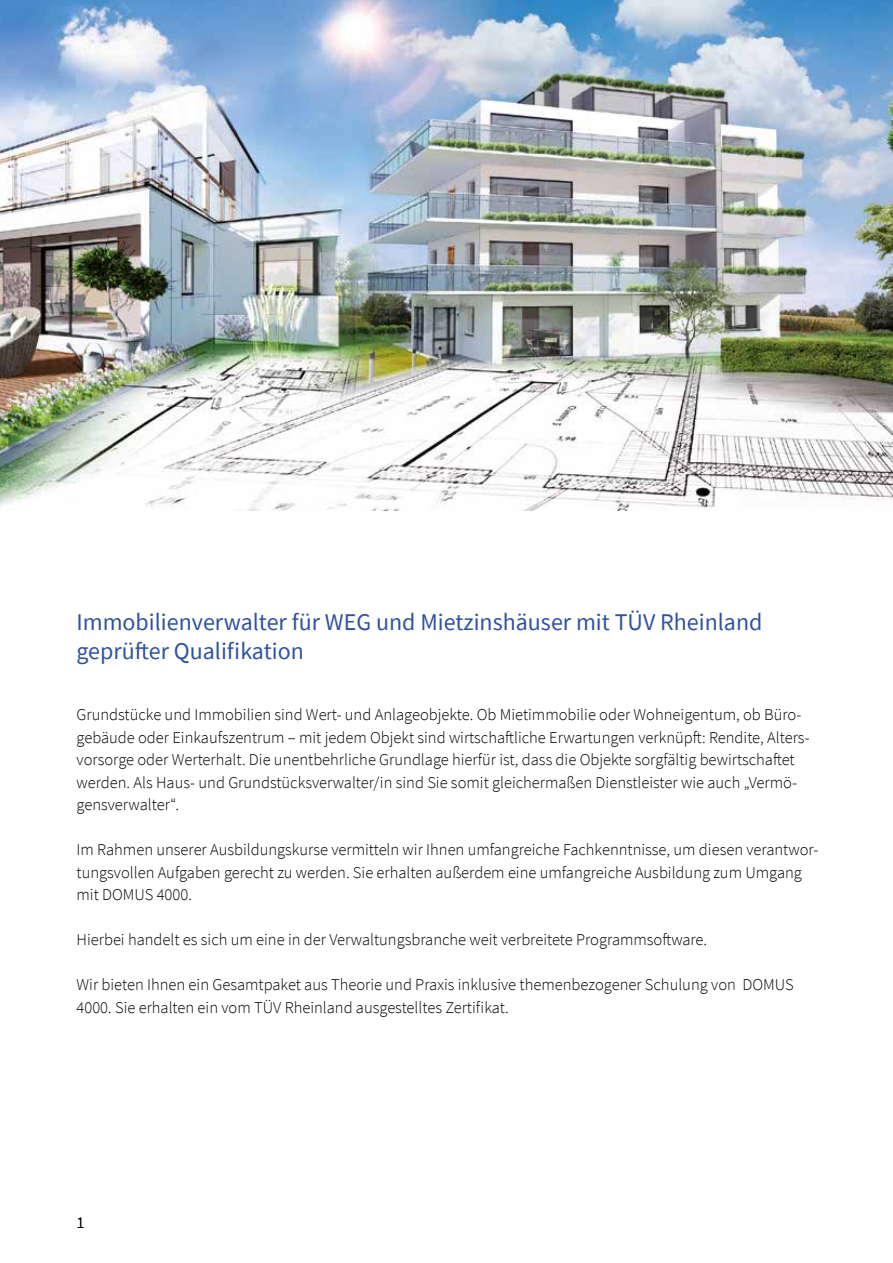
<style>
.page{position:relative;width:893px;height:1263px;background:#fff}
.page>*{position:absolute;margin:0;border:0;box-sizing:border-box;transform-origin:0 0}
.t1{font:24px/28.8px "Source Sans Pro";color:#2f52a0}
.t2{font:300 16.5px/22.5px "Source Sans Pro";color:#000}
.t3{font:16.5px "Source Sans Pro";color:#000}
</style>
<div class="page">
<img style="left:0;top:0;width:893px;height:510px">
<h1 class="t1" style="left:77px;top:607px;width:687px">Immobilienverwalter für WEG und Mietzinshäuser mit TÜV Rheinland geprüfter Qualifikation</h1>
<p class="t2" style="left:77px;top:703px;width:735px">Grundstücke und Immobilien sind Wert- und Anlageobjekte. Ob Mietimmobilie oder Wohneigentum, ob Büro&shy;gebäude oder Einkaufszentrum – mit jedem Objekt sind wirtschaftliche Erwartungen verknüpft: Rendite, Alters&shy;vorsorge oder Werterhalt. Die unentbehrliche Grundlage hierfür ist, dass die Objekte sorgfältig bewirtschaftet werden. Als Haus- und Grundstücksverwalter/in sind Sie somit gleichermaßen Dienstleister wie auch „Vermö&shy;gensverwalter“.</p>
<p class="t2" style="left:77px;top:838px;width:743px">Im Rahmen unserer Ausbildungskurse vermitteln wir Ihnen umfangreiche Fachkenntnisse, um diesen verantwor&shy;tungsvollen Aufgaben gerecht zu werden. Sie erhalten außerdem eine umfangreiche Ausbildung zum Umgang mit DOMUS 4000.</p>
<p class="t2" style="left:77px;top:928px;width:632px">Hierbei handelt es sich um eine in der Verwaltungsbranche weit verbreitete Programmsoftware.</p>
<p class="t2" style="left:77px;top:973px;width:719px">Wir bieten Ihnen ein Gesamtpaket aus Theorie und Praxis inklusive themenbezogener Schulung von DOMUS<br>4000. Sie erhalten ein vom TÜV Rheinland ausgestelltes Zertifikat.</p>
<p class="t3" style="left:77px;top:1212px;width:10px">1</p>
</div>
